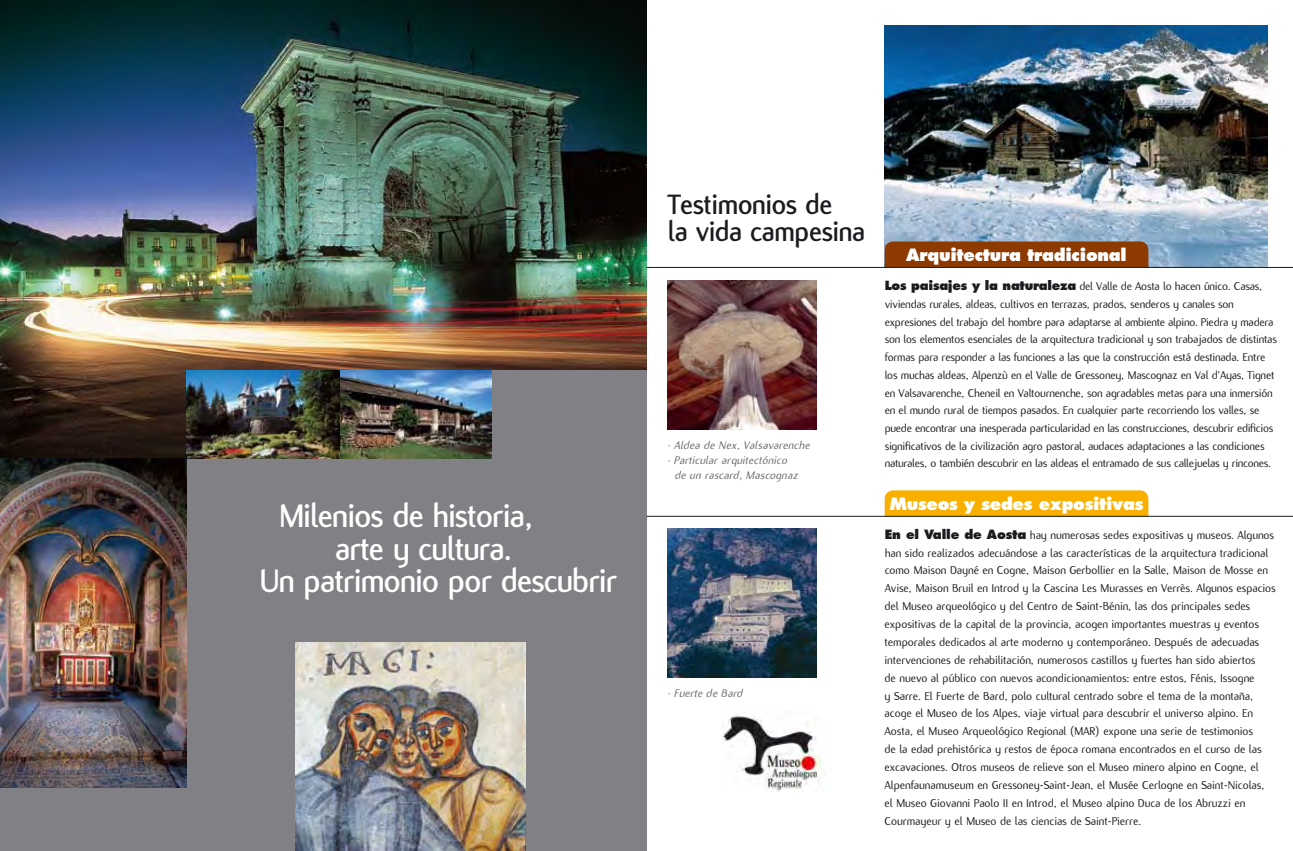
<style>
.page{position:relative;width:1293px;height:851px;background:#fff}
.page>*{position:absolute;margin:0;border:0;box-sizing:border-box;transform-origin:0 0}
.t1{font:700 34.95px "Flux";letter-spacing:-.025em;color:#fff}
.t2{font:700 30px/27px "Flux";letter-spacing:-.015em;color:#1b1c20}
.t3{font:800 16.5px "Futura";letter-spacing:-.015em;color:#fff}
.t4{font:12.45px/17.9px "Flux";letter-spacing:-.01em;color:#1b1c20}
.t5{font:12.3px/17.7px "Flux";letter-spacing:-.02em;color:#1b1c20}
.t6{font:italic 12px "Flux";letter-spacing:.005em;color:#68676c}
.s1{font-family:"Futura";font-weight:800}
</style>
<div class="page">
<img style="left:884px;top:26px;width:383px;height:241px">
<div style="left:884px;top:241px;width:264px;height:26px;background:#8d3a00"></div>
<div style="left:0;top:0;width:646px;height:850px;background:#818084"></div>
<img style="left:0;top:0;width:646px;height:458px">
<div style="left:296px;top:370px;width:350px;height:92px;background:#818084"></div>
<img style="left:668px;top:529px;width:148px;height:148px">
<img style="left:668px;top:280px;width:148px;height:149px">
<svg style="left:884px;top:490px;width:264px;height:26px;background:#f6af05"></svg>
<hr style="left:646px;top:267px;width:647px;height:1px;background:#1b1c20">
<hr style="left:646px;top:516px;width:647px;height:1px;background:#1b1c20">
<img style="left:296px;top:642px;width:229px;height:208px">
<img style="left:186px;top:370px;width:305px;height:88px">
<img style="left:0;top:458px;width:186px;height:329px">
<img style="left:721px;top:714px;width:104px;height:77px">
<p class="t1" style="left:278px;top:496px;width:256px">Milenios de historia,</p>
<p class="t1" style="left:335px;top:529px;width:178px">arte y cultura.</p>
<p class="t1" style="left:259px;top:561px;width:359px">Un patrimonio por descubrir</p>
<p class="t2" style="left:668px;top:191px;width:199px">Testimonios de<br>la vida campesina</p>
<p class="t6" style="left:668px;top:439px;width:144px">· Aldea de Nex, Valsavarenche</p>
<p class="t6" style="left:668px;top:454px;width:121px">· Particular arquitectónico</p>
<p class="t6" style="left:675px;top:469px;width:125px">de un rascard, Mascognaz</p>
<p class="t6" style="left:668px;top:686px;width:77px">· Fuerte de Bard</p>
<p class="t3" style="left:906px;top:245px;width:222px">Arquitectura tradicional</p>
<p class="t5" style="left:884px;top:277px;width:394px"><span class="s1">Los paisajes y la naturaleza</span> del Valle de Aosta lo hacen único. Casas, viviendas rurales, aldeas, cultivos en terrazas, prados, senderos y canales son expresiones del trabajo del hombre para adaptarse al ambiente alpino. Piedra y madera son los elementos esenciales de la arquitectura tradicional y son trabajados de distintas formas para responder a las funciones a las que la construcción está destinada. Entre los muchas aldeas, Alpenzù en el Valle de Gressoney, Mascognaz en Val d’Ayas, Tignet en Valsavarenche, Cheneil en Valtournenche, son agradables metas para una inmersión en el mundo rural de tiempos pasados. En cualquier parte recorriendo los valles, se puede encontrar una inesperada particularidad en las construcciones, descubrir edificios significativos de la civilización agro pastoral, audaces adaptaciones a las condiciones naturales, o también descubrir en las aldeas el entramado de sus callejuelas y rincones.</p>
<p class="t3" style="left:889px;top:494px;width:256px">Museos y sedes expositivas</p>
<p class="t4" style="left:884px;top:526px;width:393px"><span class="s1">En el Valle de Aosta</span> hay numerosas sedes expositivas y museos. Algunos han sido realizados adecuándose a las características de la arquitectura tradicional como Maison Dayné en Cogne, Maison Gerbollier en la Salle, Maison de Mosse en Avise, Maison Bruil en Introd y la Cascina Les Murasses en Verrès. Algunos espacios del Museo arqueológico y del Centro de Saint-Bénin, las dos principales sedes expositivas de la capital de la provincia, acogen importantes muestras y eventos temporales dedicados al arte moderno y contemporáneo. Después de adecuadas intervenciones de rehabilitación, numerosos castillos y fuertes han sido abiertos<br>de nuevo al público con nuevos acondicionamientos: entre estos, Fénis, Issogne<br>y Sarre. El Fuerte de Bard, polo cultural centrado sobre el tema de la montaña, acoge el Museo de los Alpes, viaje virtual para descubrir el universo alpino. En Aosta, el Museo Arqueológico Regional (MAR) expone una serie de testimonios<br>de la edad prehistórica y restos de época romana encontrados en el curso de las excavaciones. Otros museos de relieve son el Museo minero alpino en Cogne, el Alpenfaunamuseum en Gressoney-Saint-Jean, el Musée Cerlogne en Saint-Nicolas,<br>el Museo Giovanni Paolo II en Introd, el Museo alpino Duca de los Abruzzi en Courmayeur y el Museo de las ciencias de Saint-Pierre.</p>
</div>
